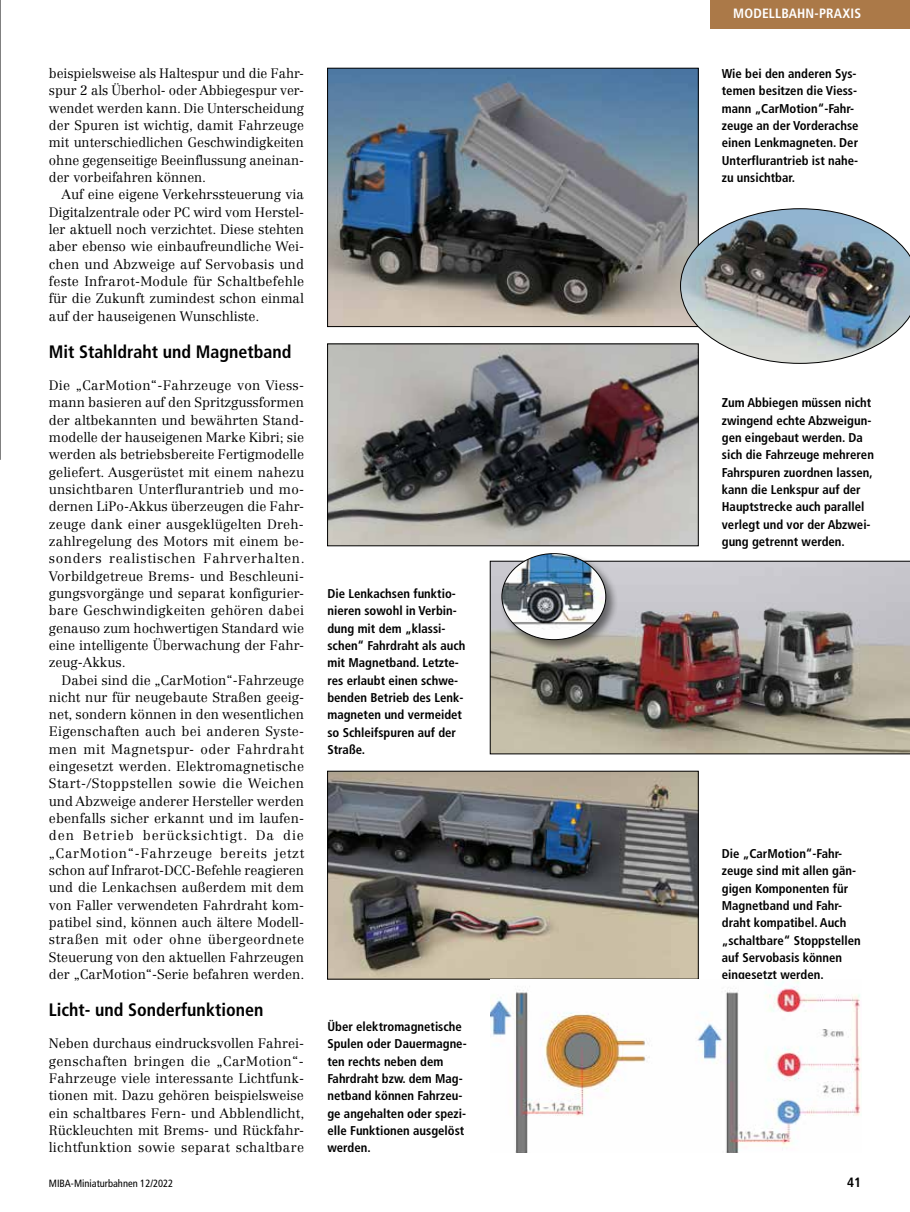
<style>
.page{position:relative;width:910px;height:1212px;background:#fff}
.page>*{position:absolute;margin:0;border:0;box-sizing:border-box;transform-origin:0 0}
.t1{font:700 condensed 18px "Frutiger LT Std";color:#000}
.t2{font:300 13.5px/17.2px "Centennial LT Std";color:#000;text-align:justify}
.t3{font:700 condensed 13.5px "Frutiger LT Std";letter-spacing:.015em;color:#fff}
.t4{font:700 condensed 13.5px "Frutiger LT Std";color:#000}
.t5{font:700 condensed 12.75px/17.4px "Frutiger LT Std";color:#000}
.t6{font:condensed 10.5px "Frutiger LT Std";color:#000}
</style>
<div class="page">
<svg style="left:0;top:0;width:1px;height:459px"></svg>
<img style="left:490px;top:561px;width:420px;height:193px">
<img style="left:329px;top:773px;width:367px;height:204px">
<div style="left:327px;top:771px;width:371px;height:208px;border:1px solid #000"></div>
<img style="left:490px;top:979px;width:370px;height:173px">
<img style="left:329px;top:70px;width:367px;height:255px">
<div style="left:327px;top:68px;width:371px;height:259px;border:1px solid #000"></div>
<img style="left:329px;top:346px;width:367px;height:198px">
<img style="left:680px;top:209px;width:230px;height:154px">
<div style="left:500px;top:551px;width:119px;height:102px;background:#000;opacity:.5"></div>
<img style="left:502px;top:554px;width:104px;height:86px">
<div style="left:710px;top:0;width:200px;height:29px;background:#ab7948"></div>
<p class="t2" style="left:49px;top:65px;width:257px">beispielsweise als Haltespur und die Fahr&shy;spur 2 als Überhol- oder Abbiegespur ver&shy;wendet werden kann. Die Unterscheidung der Spuren ist wichtig, damit Fahrzeuge mit unterschiedlichen Geschwindigkeiten ohne gegenseitige Beeinflussung aneinan&shy;der vorbeifahren können.</p>
<p class="t2" style="left:49px;top:186px;width:257px;text-indent:13px">Auf eine eigene Verkehrssteuerung via Digitalzentrale oder PC wird vom Herstel&shy;ler aktuell noch verzichtet. Diese stehten aber ebenso wie einbaufreundliche Wei&shy;chen und Abzweige auf Servobasis und feste Infrarot-Module für Schaltbefehle für die Zukunft zumindest schon einmal auf der hauseigenen Wunschliste.</p>
<h1 class="t1" style="left:49px;top:341px;width:244px">Mit Stahldraht und Magnetband</h1>
<p class="t2" style="left:49px;top:377px;width:257px">Die „CarMotion“-Fahrzeuge von Viess&shy;mann basieren auf den Spritzgussformen der altbekannten und bewährten Stand&shy;modelle der hauseigenen Marke Kibri; sie werden als betriebsbereite Fertigmodelle geliefert. Ausgerüstet mit einem nahezu unsichtbaren Unterflurantrieb und mo&shy;dernen LiPo-Akkus überzeugen die Fahr&shy;zeuge dank einer ausgeklügelten Dreh&shy;zahlregelung des Motors mit einem be&shy;sonders realistischen Fahrverhalten.<br>Vorbildgetreue Brems- und Beschleuni&shy;gungsvorgänge und separat konfigurier&shy;bare Geschwindigkeiten gehören dabei genauso zum hochwertigen Standard wie eine intelligente Überwachung der Fahr&shy;zeug-Akkus.</p>
<p class="t2" style="left:49px;top:671px;width:257px;text-indent:13px">Dabei sind die „CarMotion“-Fahrzeuge nicht nur für neugebaute Straßen geeig&shy;net, sondern können in den wesentlichen Eigenschaften auch bei anderen Syste&shy;men mit Magnetspur- oder Fahrdraht eingesetzt werden. Elektromagnetische Start-/Stoppstellen sowie die Weichen und Abzweige anderer Hersteller werden ebenfalls sicher erkannt und im laufen&shy;den Betrieb berücksichtigt. Da die „CarMotion“-Fahrzeuge bereits jetzt schon auf Infrarot-DCC-Befehle reagieren und die Lenkachsen außerdem mit dem von Faller verwendeten Fahrdraht kom&shy;patibel sind, können auch ältere Modell&shy;straßen mit oder ohne übergeordnete Steuerung von den aktuellen Fahrzeugen der „CarMotion“-Serie befahren werden.</p>
<h1 class="t1" style="left:49px;top:999px;width:216px">Licht- und Sonderfunktionen</h1>
<p class="t2" style="left:49px;top:1035px;width:257px;text-align:left">Neben durchaus eindrucksvollen Fahrei&shy;genschaften bringen die „CarMotion“- Fahrzeuge viele interessante Lichtfunk&shy;tionen mit. Dazu gehören beispielsweise ein schaltbares Fern- und Abblendlicht, Rückleuchten mit Brems- und Rückfahr&shy;lichtfunktion sowie separat schaltbare</p>
<p class="t5" style="left:327px;top:585px;width:139px">Die Lenkachsen funktio&shy;nieren sowohl in Verbin&shy;dung mit dem „klassi&shy;schen“ Fahrdraht als auch mit Magnetband. Letzte&shy;res erlaubt einen schwe&shy;benden Betrieb des Lenk&shy;magneten und vermeidet so Schleifspuren auf der<br>Straße.</p>
<p class="t5" style="left:327px;top:1018px;width:141px">Über elektromagnetische<br>Spulen oder Dauermagne&shy;ten rechts neben dem<br>Fahrdraht bzw. dem Mag&shy;netband können Fahrzeu&shy;ge angehalten oder spezi&shy;elle Funktionen ausgelöst werden.</p>
<p class="t3" style="left:733px;top:5px;width:129px">MODELLBAHN-PRAXIS</p>
<p class="t5" style="left:722px;top:65px;width:138px">Wie bei den anderen Sys&shy;temen besitzen die Viess&shy;mann „CarMotion“-Fahr&shy;zeuge an der Vorderachse einen Lenkmagneten. Der<br>Unterflurantrieb ist nahe&shy;zu unsichtbar.</p>
<p class="t5" style="left:722px;top:394px;width:154px">Zum Abbiegen müssen nicht zwingend echte Abzweigun&shy;gen eingebaut werden. Da sich die Fahrzeuge mehreren<br>Fahrspuren zuordnen lassen, kann die Lenkspur auf der<br>Hauptstrecke auch parallel verlegt und vor der Abzwei&shy;gung getrennt werden.</p>
<p class="t5" style="left:722px;top:845px;width:141px">Die „CarMotion“-Fahr&shy;zeuge sind mit allen gän&shy;gigen Komponenten für<br>Magnetband und Fahr&shy;draht kompatibel. Auch „schaltbare“ Stoppstellen auf Servobasis können eingesetzt werden.</p>
<p class="t6" style="left:49px;top:1177px;width:126px">MIBA-Miniaturbahnen 12/2022</p>
<p class="t4" style="left:847px;top:1174px;width:16px">41</p>
</div>
